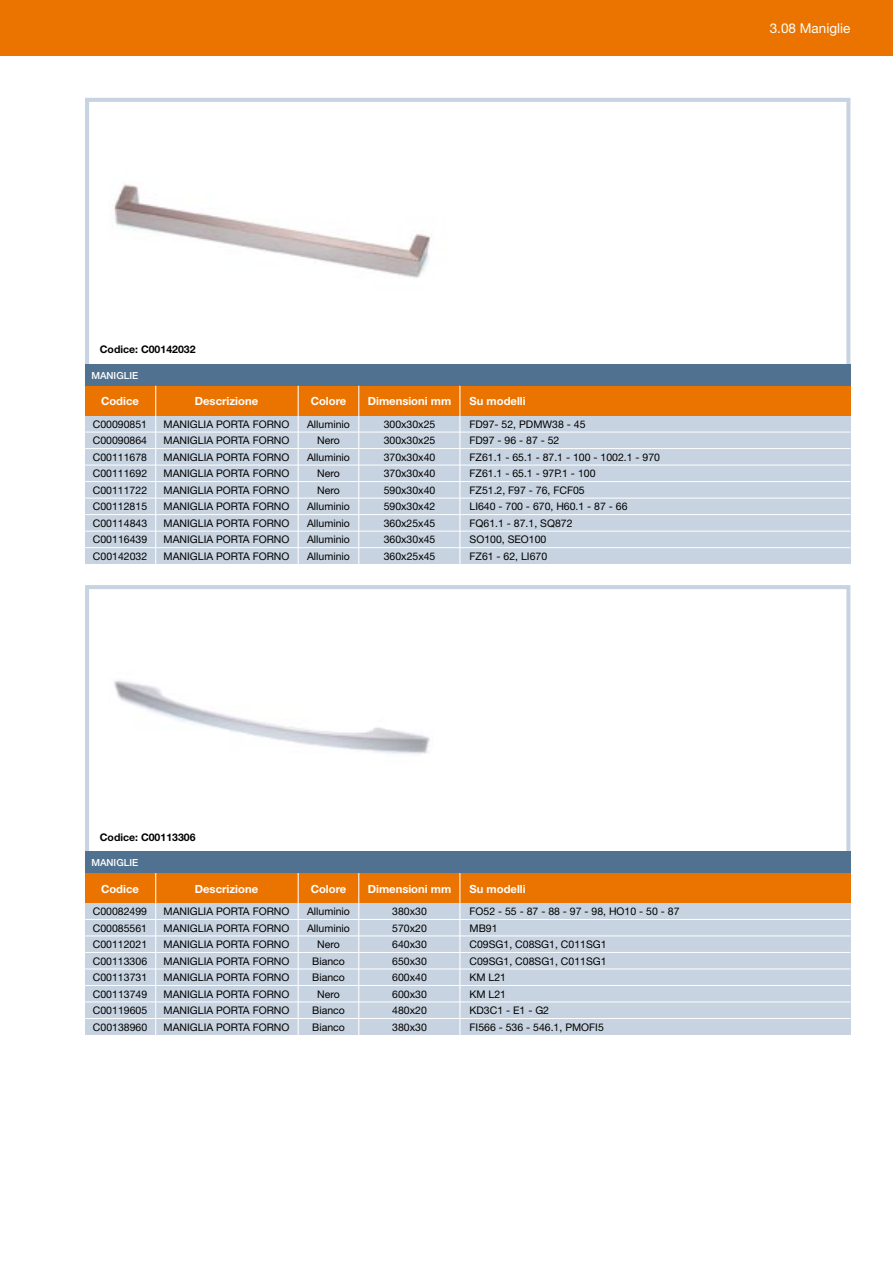
<style>
.page{position:relative;width:893px;height:1263px;background:#fff}
.page>*{position:absolute;margin:0;border:0;box-sizing:border-box;transform-origin:0 0}
.t1{font:13.5px "Helvetica Neue";color:#fff}
.t2{font:700 11.25px "Helvetica Neue";color:#fff}
.t3{font:10.5px "Helvetica Neue";color:#000}
.t4{font:700 10.5px "Helvetica Neue";color:#000}
.t5{font:500 9.75px "Helvetica Neue";color:#fff}
</style>
<div class="page">
<div style="left:0;top:0;width:893px;height:55px;background:#eb7400"></div>
<img style="left:113px;top:184px;width:318px;height:94px">
<div style="left:85px;top:98px;width:765px;height:271px;border:4px solid #c7d3e0"></div>
<div style="left:85px;top:413px;width:765px;height:151px;background:#c7d3e0"></div>
<div style="left:85px;top:386px;width:765px;height:29px;background:#eb7400"></div>
<div style="left:85px;top:364px;width:765px;height:22px;background:#50718f"></div>
<hr style="left:155px;top:386px;width:1px;height:179px;background:#fff">
<hr style="left:358px;top:386px;width:1px;height:179px;background:#fff">
<hr style="left:298px;top:386px;width:1px;height:179px;background:#fff">
<hr style="left:459px;top:386px;width:1px;height:179px;background:#fff">
<hr style="left:85px;top:448px;width:765px;height:1px;background:#fff">
<hr style="left:85px;top:432px;width:765px;height:1px;background:#fff">
<hr style="left:85px;top:465px;width:765px;height:1px;background:#fff">
<hr style="left:85px;top:481px;width:765px;height:1px;background:#fff">
<hr style="left:85px;top:498px;width:765px;height:1px;background:#fff">
<hr style="left:85px;top:514px;width:765px;height:1px;background:#fff">
<hr style="left:85px;top:531px;width:765px;height:1px;background:#fff">
<hr style="left:85px;top:547px;width:765px;height:1px;background:#fff">
<img style="left:114px;top:680px;width:316px;height:74px">
<div style="left:85px;top:585px;width:765px;height:271px;border:4px solid #c7d3e0"></div>
<div style="left:85px;top:900px;width:765px;height:135px;background:#c7d3e0"></div>
<div style="left:85px;top:873px;width:765px;height:30px;background:#eb7400"></div>
<div style="left:85px;top:852px;width:765px;height:21px;background:#50718f"></div>
<hr style="left:155px;top:873px;width:1px;height:162px;background:#fff">
<hr style="left:358px;top:873px;width:1px;height:162px;background:#fff">
<hr style="left:298px;top:873px;width:1px;height:162px;background:#fff">
<hr style="left:459px;top:873px;width:1px;height:162px;background:#fff">
<hr style="left:85px;top:935px;width:765px;height:1px;background:#fff">
<hr style="left:85px;top:919px;width:765px;height:1px;background:#fff">
<hr style="left:85px;top:952px;width:765px;height:1px;background:#fff">
<hr style="left:85px;top:968px;width:765px;height:1px;background:#fff">
<hr style="left:85px;top:985px;width:765px;height:1px;background:#fff">
<hr style="left:85px;top:1001px;width:765px;height:1px;background:#fff">
<hr style="left:85px;top:1018px;width:765px;height:1px;background:#fff">
<p class="t1" style="left:770px;top:20px;width:82px">3.08 Maniglie</p>
<p class="t4" style="left:100px;top:343px;width:97px">Codice: C00142032</p>
<p class="t5" style="left:91px;top:370px;width:48px">MANIGLIE</p>
<p class="t2" style="left:101px;top:394px;width:39px">Codice</p>
<p class="t2" style="left:195px;top:394px;width:65px">Descrizione</p>
<p class="t2" style="left:311px;top:394px;width:37px">Colore</p>
<p class="t2" style="left:368px;top:394px;width:85px">Dimensioni mm</p>
<p class="t2" style="left:470px;top:394px;width:58px">Su modelli</p>
<p class="t3" style="left:93px;top:418px;width:56px">C00090851</p>
<p class="t3" style="left:164px;top:418px;width:127px">MANIGLIA PORTA FORNO</p>
<p class="t3" style="left:307px;top:418px;width:44px">Alluminio</p>
<p class="t3" style="left:384px;top:418px;width:53px">300x30x25</p>
<p class="t3" style="left:470px;top:418px;width:117px">FD97- 52, PDMW38 - 45</p>
<p class="t3" style="left:93px;top:434px;width:56px">C00090864</p>
<p class="t3" style="left:164px;top:434px;width:127px">MANIGLIA PORTA FORNO</p>
<p class="t3" style="left:317px;top:434px;width:24px">Nero</p>
<p class="t3" style="left:384px;top:434px;width:53px">300x30x25</p>
<p class="t3" style="left:470px;top:434px;width:91px">FD97 - 96 - 87 - 52</p>
<p class="t3" style="left:93px;top:451px;width:56px">C00111678</p>
<p class="t3" style="left:164px;top:451px;width:127px">MANIGLIA PORTA FORNO</p>
<p class="t3" style="left:307px;top:451px;width:44px">Alluminio</p>
<p class="t3" style="left:384px;top:451px;width:53px">370x30x40</p>
<p class="t3" style="left:470px;top:451px;width:192px">FZ61.1 - 65.1 - 87.1 - 100 - 1002.1 - 970</p>
<p class="t3" style="left:93px;top:467px;width:56px">C00111692</p>
<p class="t3" style="left:164px;top:467px;width:127px">MANIGLIA PORTA FORNO</p>
<p class="t3" style="left:317px;top:467px;width:24px">Nero</p>
<p class="t3" style="left:384px;top:467px;width:53px">370x30x40</p>
<p class="t3" style="left:470px;top:467px;width:127px">FZ61.1 - 65.1 - 97P.1 - 100</p>
<p class="t3" style="left:93px;top:484px;width:56px">C00111722</p>
<p class="t3" style="left:164px;top:484px;width:127px">MANIGLIA PORTA FORNO</p>
<p class="t3" style="left:317px;top:484px;width:24px">Nero</p>
<p class="t3" style="left:384px;top:484px;width:53px">590x30x40</p>
<p class="t3" style="left:470px;top:484px;width:117px">FZ51.2, F97 - 76, FCF05</p>
<p class="t3" style="left:93px;top:500px;width:56px">C00112815</p>
<p class="t3" style="left:164px;top:500px;width:127px">MANIGLIA PORTA FORNO</p>
<p class="t3" style="left:307px;top:500px;width:44px">Alluminio</p>
<p class="t3" style="left:384px;top:500px;width:53px">590x30x42</p>
<p class="t3" style="left:470px;top:500px;width:159px">LI640 - 700 - 670, H60.1 - 87 - 66</p>
<p class="t3" style="left:93px;top:517px;width:56px">C00114843</p>
<p class="t3" style="left:164px;top:517px;width:127px">MANIGLIA PORTA FORNO</p>
<p class="t3" style="left:307px;top:517px;width:44px">Alluminio</p>
<p class="t3" style="left:384px;top:517px;width:53px">360x25x45</p>
<p class="t3" style="left:470px;top:517px;width:104px">FQ61.1 - 87.1, SQ872</p>
<p class="t3" style="left:93px;top:533px;width:56px">C00116439</p>
<p class="t3" style="left:164px;top:533px;width:127px">MANIGLIA PORTA FORNO</p>
<p class="t3" style="left:307px;top:533px;width:44px">Alluminio</p>
<p class="t3" style="left:384px;top:533px;width:53px">360x30x45</p>
<p class="t3" style="left:470px;top:533px;width:78px">SO100, SEO100</p>
<p class="t3" style="left:93px;top:550px;width:56px">C00142032</p>
<p class="t3" style="left:164px;top:550px;width:127px">MANIGLIA PORTA FORNO</p>
<p class="t3" style="left:307px;top:550px;width:44px">Alluminio</p>
<p class="t3" style="left:384px;top:550px;width:53px">360x25x45</p>
<p class="t3" style="left:470px;top:550px;width:79px">FZ61 - 62, LI670</p>
<p class="t4" style="left:100px;top:830px;width:97px">Codice: C00113306</p>
<p class="t5" style="left:91px;top:857px;width:48px">MANIGLIE</p>
<p class="t2" style="left:101px;top:882px;width:39px">Codice</p>
<p class="t2" style="left:195px;top:882px;width:65px">Descrizione</p>
<p class="t2" style="left:311px;top:882px;width:37px">Colore</p>
<p class="t2" style="left:368px;top:882px;width:85px">Dimensioni mm</p>
<p class="t2" style="left:470px;top:882px;width:58px">Su modelli</p>
<p class="t3" style="left:93px;top:905px;width:56px">C00082499</p>
<p class="t3" style="left:164px;top:905px;width:127px">MANIGLIA PORTA FORNO</p>
<p class="t3" style="left:307px;top:905px;width:44px">Alluminio</p>
<p class="t3" style="left:392px;top:905px;width:36px">380x30</p>
<p class="t3" style="left:470px;top:905px;width:211px">FO52 - 55 - 87 - 88 - 97 - 98, HO10 - 50 - 87</p>
<p class="t3" style="left:93px;top:922px;width:56px">C00085561</p>
<p class="t3" style="left:164px;top:922px;width:127px">MANIGLIA PORTA FORNO</p>
<p class="t3" style="left:307px;top:922px;width:44px">Alluminio</p>
<p class="t3" style="left:392px;top:922px;width:36px">570x20</p>
<p class="t3" style="left:470px;top:922px;width:30px">MB91</p>
<p class="t3" style="left:93px;top:938px;width:56px">C00112021</p>
<p class="t3" style="left:164px;top:938px;width:127px">MANIGLIA PORTA FORNO</p>
<p class="t3" style="left:317px;top:938px;width:24px">Nero</p>
<p class="t3" style="left:392px;top:938px;width:36px">640x30</p>
<p class="t3" style="left:470px;top:938px;width:139px">C09SG1, C08SG1, C011SG1</p>
<p class="t3" style="left:93px;top:955px;width:56px">C00113306</p>
<p class="t3" style="left:164px;top:955px;width:127px">MANIGLIA PORTA FORNO</p>
<p class="t3" style="left:312px;top:955px;width:34px">Bianco</p>
<p class="t3" style="left:392px;top:955px;width:36px">650x30</p>
<p class="t3" style="left:470px;top:955px;width:139px">C09SG1, C08SG1, C011SG1</p>
<p class="t3" style="left:93px;top:971px;width:56px">C00113731</p>
<p class="t3" style="left:164px;top:971px;width:127px">MANIGLIA PORTA FORNO</p>
<p class="t3" style="left:312px;top:971px;width:34px">Bianco</p>
<p class="t3" style="left:392px;top:971px;width:36px">600x40</p>
<p class="t3" style="left:470px;top:971px;width:38px">KM L21</p>
<p class="t3" style="left:93px;top:987px;width:56px">C00113749</p>
<p class="t3" style="left:164px;top:987px;width:127px">MANIGLIA PORTA FORNO</p>
<p class="t3" style="left:317px;top:987px;width:24px">Nero</p>
<p class="t3" style="left:392px;top:987px;width:36px">600x30</p>
<p class="t3" style="left:470px;top:987px;width:38px">KM L21</p>
<p class="t3" style="left:93px;top:1004px;width:56px">C00119605</p>
<p class="t3" style="left:164px;top:1004px;width:127px">MANIGLIA PORTA FORNO</p>
<p class="t3" style="left:312px;top:1004px;width:34px">Bianco</p>
<p class="t3" style="left:392px;top:1004px;width:36px">480x20</p>
<p class="t3" style="left:470px;top:1004px;width:81px">KD3C1 - E1 - G2</p>
<p class="t3" style="left:93px;top:1020px;width:56px">C00138960</p>
<p class="t3" style="left:164px;top:1020px;width:127px">MANIGLIA PORTA FORNO</p>
<p class="t3" style="left:312px;top:1020px;width:34px">Bianco</p>
<p class="t3" style="left:392px;top:1020px;width:36px">380x30</p>
<p class="t3" style="left:470px;top:1020px;width:136px">FI566 - 536 - 546.1, PMOFI5</p>
</div>
